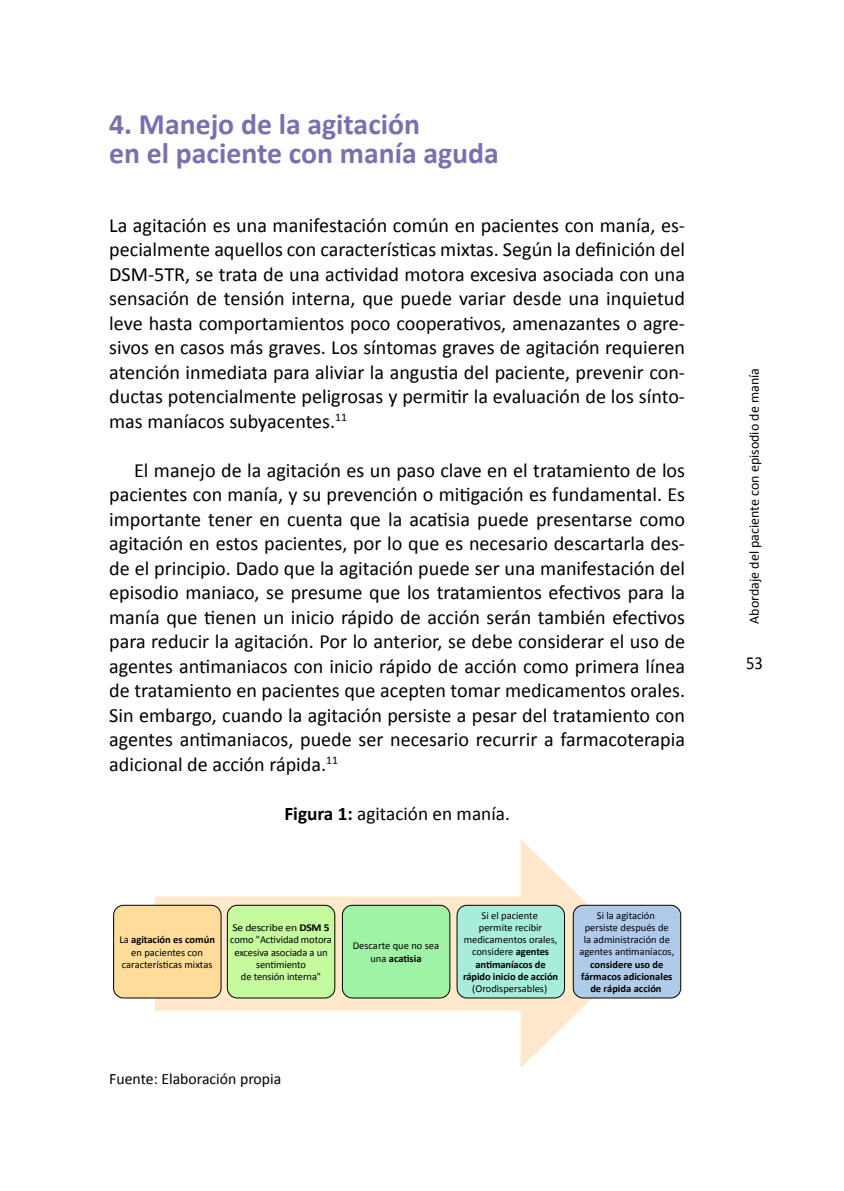
<style>
.page{position:relative;width:844px;height:1191px;background:#fff}
.page>*{position:absolute;margin:0;border:0;box-sizing:border-box;transform-origin:0 0}
.t1{font:700 29.75px/29.8px "Calibri";color:#7c6eb0}
.t2{font:20.12px/24.5px "Calibri";color:#000;text-align:justify}
.t3{font:19.25px "Calibri";color:#000}
.t4{font:18.38px "Calibri";color:#000;scale:.9 1}
.t5{font:15.75px "Calibri";color:#000}
.t6{font:14px "Calibri";color:#000}
.t7{font:10.5px/12.2px "Calibri";color:#000;text-align:center}
.t8{font:10.5px/12.2px "Calibri";color:#000;text-align:center;scale:1.1 1}
.t9{font:700 10.5px/12.2px "Calibri";color:#000;text-align:center}
.s1{font-weight:700}
</style>
<div class="page">
<svg style="left:155px;top:839px;width:482px;height:229px"></svg>
<div style="left:114px;top:905px;width:107px;height:93px;background:#ffdc9a;border-radius:10px"></div>
<div style="left:113px;top:905px;width:108px;height:93px;border:1px solid #000;border-radius:10px"></div>
<div style="left:227px;top:905px;width:108px;height:93px;background:#c5fb9e;border-radius:10px"></div>
<div style="left:227px;top:905px;width:108px;height:93px;border:1px solid #000;border-radius:10px"></div>
<div style="left:342px;top:905px;width:108px;height:93px;background:#9ff3a5;border-radius:10px"></div>
<div style="left:342px;top:905px;width:108px;height:93px;border:1px solid #000;border-radius:10px"></div>
<div style="left:457px;top:905px;width:107px;height:93px;background:#a8eddc;border-radius:10px"></div>
<div style="left:456px;top:905px;width:109px;height:93px;border:1px solid #000;border-radius:10px"></div>
<div style="left:573px;top:905px;width:107px;height:93px;background:#b0cae9;border-radius:10px"></div>
<div style="left:572px;top:905px;width:109px;height:93px;border:1px solid #000;border-radius:10px"></div>
<h1 class="t1" style="left:109px;top:109px;width:391px">4. Manejo de la agitación<br>en el paciente con manía aguda</h1>
<p class="t2" style="left:109px;top:213px;width:577px">La agitación es una manifestación común en pacientes con manía, es&shy;pecialmente aquellos con características mixtas. Según la definición del DSM-5TR, se trata de una actividad motora excesiva asociada con una sensación de tensión interna, que puede variar desde una inquietud leve hasta comportamientos poco cooperativos, amenazantes o agre&shy;sivos en casos más graves. Los síntomas graves de agitación requieren atención inmediata para aliviar la angustia del paciente, prevenir con&shy;ductas potencialmente peligrosas y permitir la evaluación de los sínto&shy;mas maníacos subyacentes.<sup>11</sup></p>
<p class="t2" style="left:109px;top:458px;width:577px;text-indent:25px">El manejo de la agitación es un paso clave en el tratamiento de los pacientes con manía, y su prevención o mitigación es fundamental. Es importante tener en cuenta que la acatisia puede presentarse como agitación en estos pacientes, por lo que es necesario descartarla des&shy;de el principio. Dado que la agitación puede ser una manifestación del episodio maniaco, se presume que los tratamientos efectivos para la manía que tienen un inicio rápido de acción serán también efectivos para reducir la agitación. Por lo anterior, se debe considerar el uso de agentes antimaniacos con inicio rápido de acción como primera línea de tratamiento en pacientes que acepten tomar medicamentos orales.<br>Sin embargo, cuando la agitación persiste a pesar del tratamiento con agentes antimaniacos, puede ser necesario recurrir a farmacoterapia adicional de acción rápida.<sup>11</sup></p>
<p class="t3" style="left:284px;top:801px;width:227px"><span class="s1">Figura 1:</span> agitación en manía.</p>
<p class="t7" style="left:119px;top:933px;width:97px">La <span class="s1">agitación es común </span>en pacientes con características mixtas</p>
<p class="t8" style="left:230px;top:921px;width:94px">Se describe en <span class="s1">DSM 5 </span>como "Actividad motora excesiva asociada a un sentimiento<br>de tensión interna"</p>
<p class="t7" style="left:353px;top:940px;width:88px">Descarte que no sea una <span class="s1">acatisia</span></p>
<p class="t7" style="left:463px;top:909px;width:97px">Si el paciente<br>permite recibir medicamentos orales, considere <span class="s1">agentes antimaníacos de rápido inicio de acción</span></p>
<p class="t7" style="left:472px;top:982px;width:76px">(Orodispersables)</p>
<p class="t7" style="left:579px;top:909px;width:96px">Si la agitación<br>persiste después de<br>la administración de agentes antimaníacos,</p>
<p class="t9" style="left:581px;top:958px;width:93px">considere uso de fármacos adicionales de rápida acción</p>
<p class="t5" style="left:109px;top:1069px;width:173px">Fuente: Elaboración propia</p>
<p class="t6" style="left:745px;top:624px;width:257px;rotate:-90deg">Abordaje del paciente con episodio de manía</p>
<p class="t4" style="left:746px;top:651px;width:20px">53</p>
</div>
